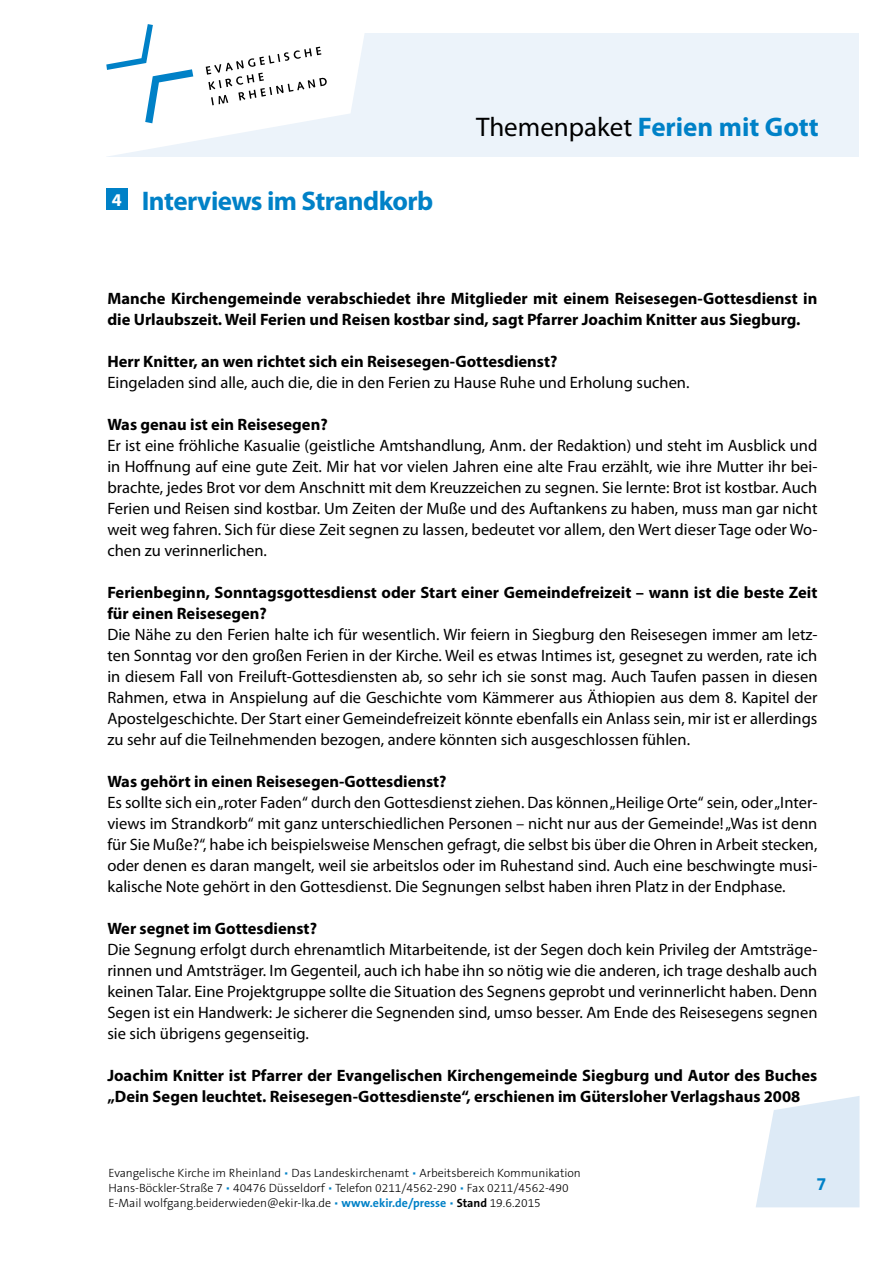
<style>
.page{position:relative;width:893px;height:1263px;background:#fff}
.page>*{position:absolute;margin:0;border:0;box-sizing:border-box;transform-origin:0 0}
.t1{font:700 27px "Myriad Pro";color:#0081c7}
.t2{font:700 27px "Myriad Pro";letter-spacing:-.02em;color:#0081c7}
.t3{font:700 18px "The Sans OT7";color:#0081c7}
.t4{font:16.5px/21px "Myriad Pro";color:#000;text-align:justify}
.t5{font:700 16.5px/21px "Myriad Pro";color:#000}
.t6{font:300 12px/15px "The Sans OT3";color:#000}
.s1{font-size:18px;color:#fff}
.s2{font-weight:400;color:#000}
.s3{color:#0081c7}
.s4{font-family:"The Sans OT7";font-weight:700;color:#0081c7}
.s5{font-family:"The Sans OT7";font-weight:700}
</style>
<div class="page">
<div style="left:106px;top:189px;width:22px;height:21px;background:#0081c7"></div>
<svg style="left:756px;top:1096px;width:104px;height:111px"></svg>
<div style="left:106px;top:34px;width:753px;height:123px;background:#ecf3fa"></div>
<svg style="left:106px;top:33px;width:264px;height:124px;fill:#fff"></svg>
<svg style="left:206px;top:47px;width:121px;height:58px;background:#e6e6e6"></svg>
<svg style="left:106px;top:24px;width:87px;height:99px;background:#e1f0f8"></svg>
<h1 class="t2" style="left:112px;top:183px;width:323px"><span class="s1">4</span> Interviews im Strandkorb</h1>
<h1 class="t1" style="left:476px;top:109px;width:344px"><span class="s2">Themenpaket</span> Ferien mit Gott</h1>
<p class="t5" style="left:107px;top:287px;width:712px">Manche Kirchengemeinde verabschiedet ihre Mitglieder mit einem Reisesegen-Gottesdienst in die Urlaubszeit. Weil Ferien und Reisen kostbar sind, sagt Pfarrer Joachim Knitter aus Siegburg.</p>
<p class="t5" style="left:107px;top:350px;width:452px">Herr Knitter, an wen richtet sich ein Reisesegen-Gottesdienst?</p>
<p class="t4" style="left:107px;top:372px;width:584px">Eingeladen sind alle, auch die, die in den Ferien zu Hause Ruhe und Erholung suchen.</p>
<p class="t5" style="left:107px;top:413px;width:222px">Was genau ist ein Reisesegen?</p>
<p class="t4" style="left:107px;top:435px;width:712px">Er ist eine fröhliche Kasualie (geistliche Amtshandlung, Anm. der Redaktion) und steht im Ausblick und in Hoffnung auf eine gute Zeit. Mir hat vor vielen Jahren eine alte Frau erzählt, wie ihre Mutter ihr bei&shy;brachte, jedes Brot vor dem Anschnitt mit dem Kreuzzeichen zu segnen. Sie lernte: Brot ist kostbar. Auch Ferien und Reisen sind kostbar. Um Zeiten der Muße und des Auftankens zu haben, muss man gar nicht weit weg fahren. Sich für diese Zeit segnen zu lassen, bedeutet vor allem, den Wert dieser Tage oder Wo&shy;chen zu verinnerlichen.</p>
<p class="t5" style="left:107px;top:581px;width:712px">Ferienbeginn, Sonntagsgottesdienst oder Start einer Gemeindefreizeit – wann ist die beste Zeit für einen Reisesegen?</p>
<p class="t4" style="left:107px;top:624px;width:712px">Die Nähe zu den Ferien halte ich für wesentlich. Wir feiern in Siegburg den Reisesegen immer am letz&shy;ten Sonntag vor den großen Ferien in der Kirche. Weil es etwas Intimes ist, gesegnet zu werden, rate ich in diesem Fall von Freiluft-Gottesdiensten ab, so sehr ich sie sonst mag. Auch Taufen passen in diesen Rahmen, etwa in Anspielung auf die Geschichte vom Kämmerer aus Äthiopien aus dem 8. Kapitel der Apostelgeschichte. Der Start einer Gemeindefreizeit könnte ebenfalls ein Anlass sein, mir ist er allerdings zu sehr auf die Teilnehmenden bezogen, andere könnten sich ausgeschlossen fühlen.</p>
<p class="t5" style="left:107px;top:771px;width:341px">Was gehört in einen Reisesegen-Gottesdienst?</p>
<p class="t4" style="left:107px;top:792px;width:712px">Es sollte sich ein „roter Faden“ durch den Gottesdienst ziehen. Das können „Heilige Orte“ sein, oder „Inter&shy;views im Strandkorb“ mit ganz unterschiedlichen Personen – nicht nur aus der Gemeinde! „Was ist denn für Sie Muße?“, habe ich beispielsweise Menschen gefragt, die selbst bis über die Ohren in Arbeit stecken, oder denen es daran mangelt, weil sie arbeitslos oder im Ruhestand sind. Auch eine beschwingte musi&shy;kalische Note gehört in den Gottesdienst. Die Segnungen selbst haben ihren Platz in der Endphase.</p>
<p class="t5" style="left:107px;top:918px;width:211px">Wer segnet im Gottesdienst?</p>
<p class="t4" style="left:107px;top:939px;width:712px">Die Segnung erfolgt durch ehrenamtlich Mitarbeitende, ist der Segen doch kein Privileg der Amtsträge&shy;rinnen und Amtsträger. Im Gegenteil, auch ich habe ihn so nötig wie die anderen, ich trage deshalb auch keinen Talar. Eine Projektgruppe sollte die Situation des Segnens geprobt und verinnerlicht haben. Denn Segen ist ein Handwerk: Je sicherer die Segnenden sind, umso besser. Am Ende des Reisesegens segnen sie sich übrigens gegenseitig.</p>
<p class="t5" style="left:107px;top:1065px;width:712px">Joachim Knitter ist Pfarrer der Evangelischen Kirchengemeinde Siegburg und Autor des Buches „Dein Segen leuchtet. Reisesegen-Gottesdienste“, erschienen im Gütersloher Verlagshaus 2008</p>
<p class="t6" style="left:108px;top:1166px;width:474px">Evangelische Kirche im Rheinland <span class="s3">▪</span> Das Landeskirchenamt <span class="s3">▪</span> Arbeitsbereich Kommunikation<br>Hans-Böckler-Straße 7 <span class="s3">▪</span> 40476 Düsseldorf <span class="s3">▪</span> Telefon 0211/4562-290 <span class="s3">▪</span> Fax 0211/4562-490<br>E-Mail wolfgang.beiderwieden@ekir-lka.de <span class="s3">▪</span> <span class="s4">www.ekir.de/presse</span> <span class="s3">▪</span> <span class="s5">Stand</span> 19.6.2015</p>
<p class="t3" style="left:816px;top:1173px;width:11px">7</p>
</div>
